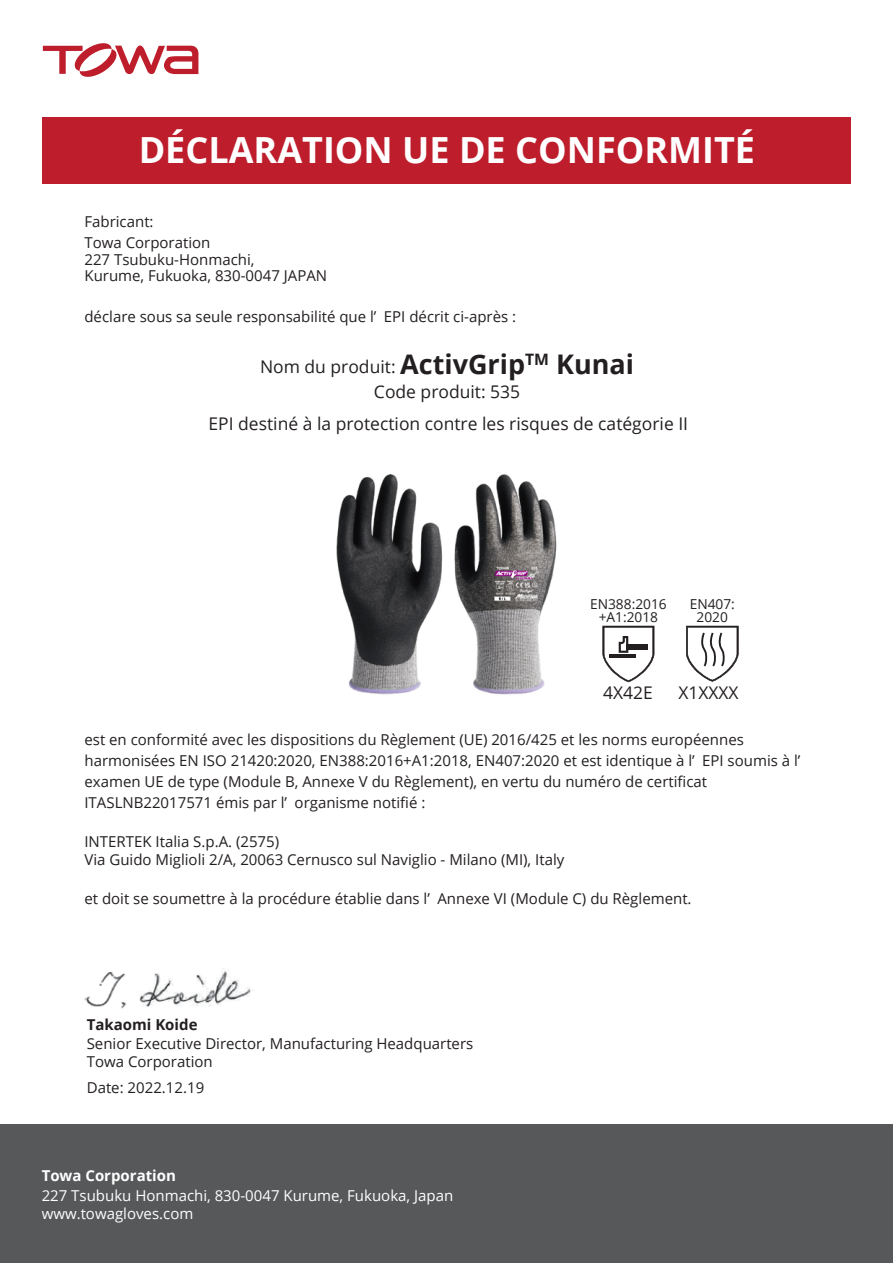
<style>
.page{position:relative;width:893px;height:1263px;background:#fff}
.page>*{position:absolute;margin:0;border:0;box-sizing:border-box;transform-origin:0 0}
.t1{font:700 36px "Open Sans";color:#fff}
.t2{font:700 27px "Open Sans";color:#231f20}
.t3{font:17.55px "Open Sans";color:#231f20}
.t4{font:17.4px "Open Sans";color:#231f20}
.t5{font:15px/21px "Open Sans";color:#231f20}
.t6{font:15px/18px "Open Sans";color:#fff}
.t7{font:700 15px "Open Sans";color:#fff}
.t8{font:700 15px "Open Sans";color:#231f20}
.t9{font:13.65px/13.6px "Open Sans";color:#231f20;text-align:center}
.s1{font-weight:400;font-size:17.55px}
</style>
<div class="page">
<img style="left:84px;top:968px;width:167px;height:41px">
<div style="left:43px;top:117px;width:807px;height:67px;background:#be1d2c"></div>
<svg style="left:43px;top:43px;width:156px;height:34px"></svg>
<div style="left:0;top:1125px;width:893px;height:138px;background:#57585a"></div>
<svg style="left:686px;top:626px;width:53px;height:56px"></svg>
<svg style="left:602px;top:626px;width:53px;height:56px"></svg>
<hr style="left:627px;top:644px;width:21px;height:2px;background:#231f20">
<hr style="left:627px;top:648px;width:21px;height:2px;background:#231f20">
<img style="left:336px;top:474px;width:221px;height:221px">
<h1 class="t1" style="left:139px;top:125px;width:618px">DÉCLARATION UE DE CONFORMITÉ</h1>
<p class="t5" style="left:84px;top:211px;width:127px">Fabricant:<br>Towa Corporation</p>
<p class="t5" style="left:84px;top:251px;width:244px;line-height:16.5px">227 Tsubuku-Honmachi,<br>Kurume, Fukuoka, 830-0047 JAPAN</p>
<p class="t5" style="left:84px;top:306px;width:433px">déclare sous sa seule responsabilité que l’ EPI décrit ci-après :</p>
<h2 class="t2" style="left:260px;top:345px;width:376px"><span class="s1">Nom du produit:</span> ActivGrip<sup>TM</sup> Kunai</h2>
<p class="t3" style="left:374px;top:380px;width:148px">Code produit: 535</p>
<p class="t3" style="left:209px;top:411px;width:481px">EPI destiné à la protection contre les risques de catégorie II</p>
<p class="t9" style="left:590px;top:596px;width:78px">EN388:2016 +A1:2018</p>
<p class="t9" style="left:690px;top:596px;width:47px">EN407:<br>2020</p>
<p class="t4" style="left:603px;top:681px;width:51px">4X42E</p>
<p class="t4" style="left:678px;top:681px;width:62px">X1XXXX</p>
<p class="t5" style="left:84px;top:728px;width:717px">est en conformité avec les dispositions du Règlement (UE) 2016/425 et les norms européennes harmonisées EN ISO 21420:2020, EN388:2016+A1:2018, EN407:2020 et est identique à l’ EPI soumis à l’ examen UE de type (Module B, Annexe V du Règlement), en vertu du numéro de certificat ITASLNB22017571 émis par l’ organisme notifié :</p>
<p class="t5" style="left:84px;top:832px;width:481px;line-height:18px">INTERTEK Italia S.p.A. (2575)<br>Via Guido Miglioli 2/A, 20063 Cernusco sul Naviglio - Milano (MI), Italy</p>
<p class="t5" style="left:84px;top:887px;width:609px">et doit se soumettre à la procédure établie dans l’ Annexe VI (Module C) du Règlement.</p>
<p class="t8" style="left:87px;top:1014px;width:112px">Takaomi Koide</p>
<p class="t5" style="left:87px;top:1034px;width:388px;line-height:18px">Senior Executive Director, Manufacturing Headquarters<br>Towa Corporation</p>
<p class="t5" style="left:87px;top:1076px;width:119px">Date: 2022.12.19</p>
<p class="t7" style="left:42px;top:1165px;width:136px">Towa Corporation</p>
<p class="t6" style="left:42px;top:1186px;width:413px">227 Tsubuku Honmachi, 830-0047 Kurume, Fukuoka, Japan www.towagloves.com</p>
</div>
